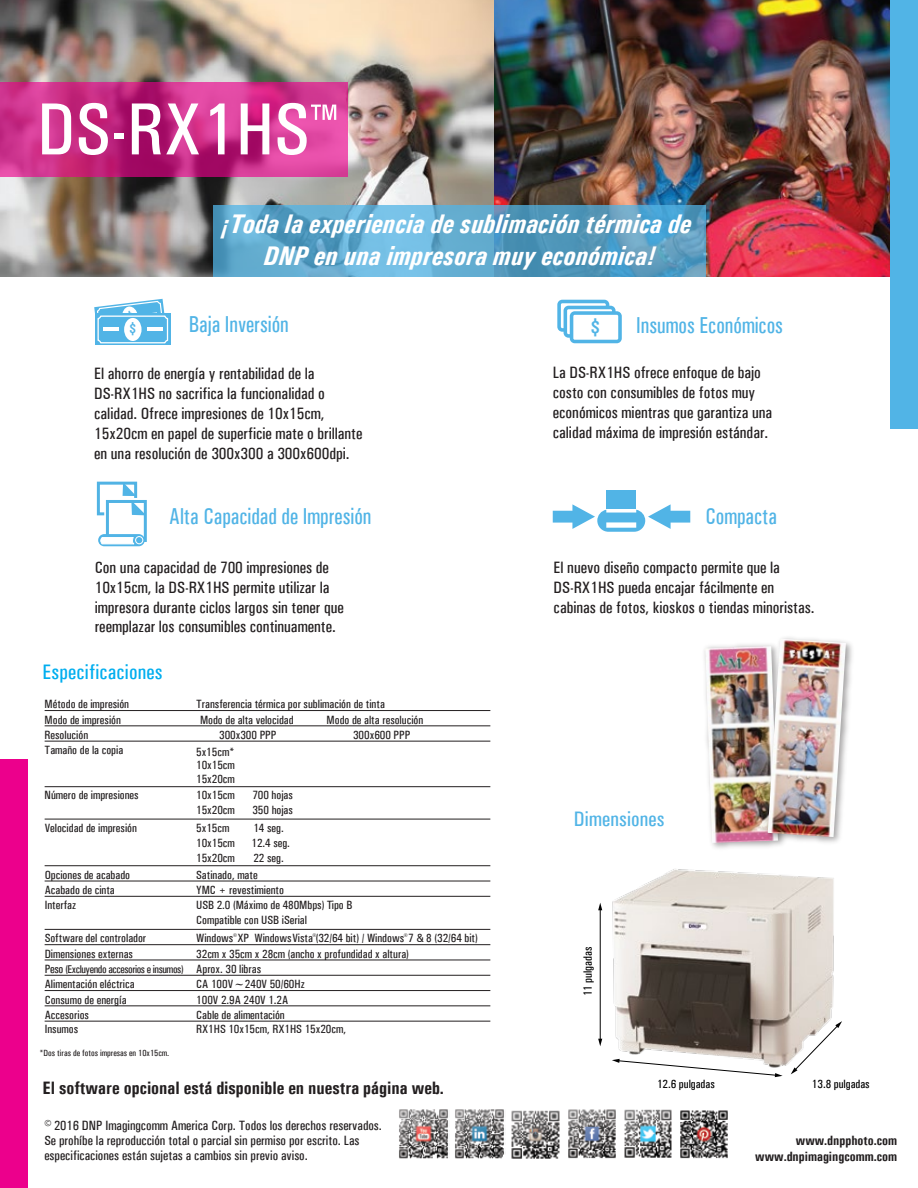
<style>
.page{position:relative;width:918px;height:1188px;background:#fff}
.page>*{position:absolute;margin:0;border:0;box-sizing:border-box;transform-origin:0 0}
.t1{font:500 73.8px "Univers Condensed";color:#fff}
.t2{font:italic 700 27px/32.4px "Univers Condensed";color:#fff;text-align:center}
.t3{font:500 25.2px "Univers Condensed";color:#51b4e6}
.t4{font:500 23.1px "Univers Condensed";color:#51b4e6;scale:.91 1}
.t5{font:500 21px "Univers Condensed";letter-spacing:.01em;color:#00aeef}
.t6{font:500 21px "Univers Condensed";letter-spacing:.01em;color:#51b4e6}
.t7{font:500 18.3px "Univers Condensed";color:#51b4e6}
.t8{font:700 18px "Univers Condensed";color:#231f20}
.t9{font:500 16.5px/19.8px "Univers Condensed";color:#231f20}
.t10{font:500 13.5px/15px "Univers Condensed";color:#231f20}
.t11{font:700 13.5px/16.2px "Univers Condensed";color:#231f20;text-align:right}
.t12{font:500 12px/14.4px "Univers Condensed";color:#231f20}
.t13{font:500 12px "Univers Condensed";color:#010101}
.t14{font:500 11.25px "Univers Condensed";letter-spacing:-.035em;color:#231f20}
.t15{font:500 9px "Univers Condensed";color:#231f20}
.t16{font:500 7.5px "Univers Condensed";color:#231f20}
.s1{font-size:12px}
</style>
<div class="page">
<img style="left:0;top:0;width:891px;height:276px">
<svg style="left:557px;top:300px;width:65px;height:43px"></svg>
<div style="left:0;top:760px;width:27px;height:428px;background:#ec008c"></div>
<svg style="left:0;top:82px;width:347px;height:95px;background:#c92e88"></svg>
<svg style="left:213px;top:205px;width:492px;height:71px;background:#5ca4c9"></svg>
<div style="left:891px;top:0;width:27px;height:428px;background:#51b4e6"></div>
<svg style="left:166px;top:314px;width:5px;height:31px"></svg>
<div style="left:97px;top:316px;width:71px;height:27px;border:1px solid #fff;border-radius:3px"></div>
<div style="left:106px;top:500px;width:41px;height:42px;border:3px solid #51b3e4"></div>
<svg style="left:98px;top:534px;width:47px;height:12px"></svg>
<svg style="left:99px;top:537px;width:43px;height:7px"></svg>
<svg style="left:96px;top:481px;width:50px;height:36px"></svg>
<div style="left:606px;top:490px;width:30px;height:18px;background:#51b4e6"></div>
<svg style="left:553px;top:504px;width:137px;height:28px"></svg>
<img style="left:399px;top:1109px;width:49px;height:50px">
<img style="left:455px;top:1109px;width:49px;height:50px">
<img style="left:511px;top:1110px;width:49px;height:49px">
<img style="left:568px;top:1109px;width:48px;height:50px">
<img style="left:624px;top:1109px;width:48px;height:49px">
<img style="left:680px;top:1110px;width:48px;height:49px">
<hr style="left:45px;top:710px;width:445px;height:1px;background:#231f20">
<hr style="left:45px;top:726px;width:445px;height:1px;background:#231f20">
<hr style="left:45px;top:741px;width:445px;height:1px;background:#231f20">
<hr style="left:45px;top:786px;width:445px;height:1px;background:#231f20">
<hr style="left:45px;top:819px;width:445px;height:1px;background:#231f20">
<hr style="left:45px;top:865px;width:445px;height:1px;background:#231f20">
<hr style="left:45px;top:881px;width:445px;height:1px;background:#231f20">
<hr style="left:45px;top:896px;width:445px;height:1px;background:#231f20">
<hr style="left:45px;top:929px;width:445px;height:1px;background:#231f20">
<hr style="left:45px;top:944px;width:445px;height:1px;background:#231f20">
<hr style="left:45px;top:960px;width:445px;height:1px;background:#231f20">
<hr style="left:45px;top:975px;width:445px;height:1px;background:#231f20">
<hr style="left:45px;top:990px;width:445px;height:1px;background:#231f20">
<hr style="left:45px;top:1006px;width:445px;height:1px;background:#231f20">
<hr style="left:45px;top:1021px;width:445px;height:1px;background:#231f20">
<img style="left:704px;top:644px;width:59px;height:205px">
<img style="left:705px;top:646px;width:58px;height:197px">
<img style="left:763px;top:637px;width:89px;height:210px">
<img style="left:768px;top:639px;width:78px;height:198px">
<svg style="left:703px;top:1069px;width:80px;height:8px"></svg>
<hr style="left:600px;top:909px;width:1px;height:131px;background:#010101">
<svg style="left:598px;top:903px;width:4px;height:7px"></svg>
<svg style="left:598px;top:1039px;width:4px;height:7px"></svg>
<svg style="left:791px;top:1021px;width:51px;height:53px"></svg>
<img style="left:612px;top:869px;width:225px;height:200px">
<svg style="left:94px;top:298px;width:72px;height:47px"></svg>
<h1 class="t1" style="left:37px;top:86px;width:305px">DS-RX1HS<sup>™</sup></h1>
<h2 class="t2" style="left:222px;top:207px;width:471px">¡Toda la experiencia de sublimación térmica de<br>DNP en una impresora muy económica!</h2>
<h3 class="t4" style="left:189px;top:311px;width:111px">Baja Inversión</h3>
<h3 class="t4" style="left:636px;top:311px;width:163px">Insumos Económicos</h3>
<h3 class="t7" style="left:129px;top:318px;width:10px">$</h3>
<h3 class="t3" style="left:590px;top:313px;width:13px">$</h3>
<h3 class="t9" style="left:94px;top:364px;width:270px">El ahorro de energía y rentabilidad de la DS-RX1HS no sacrifica la funcionalidad o calidad. Ofrece impresiones de 10x15cm, 15x20cm en papel de superficie mate o brillante en una resolución de 300x300 a 300x600dpi.</h3>
<h3 class="t9" style="left:553px;top:363px;width:221px">La DS-RX1HS ofrece enfoque de bajo costo con consumibles de fotos muy económicos mientras que garantiza una calidad máxima de impresión estándar.</h3>
<h3 class="t4" style="left:169px;top:502px;width:224px">Alta Capacidad de Impresión</h3>
<h3 class="t4" style="left:705px;top:502px;width:80px">Compacta</h3>
<h3 class="t9" style="left:95px;top:558px;width:251px">Con una capacidad de 700 impresiones de 10x15cm, la DS-RX1HS permite utilizar la impresora durante ciclos largos sin tener que reemplazar los consumibles continuamente.</h3>
<h3 class="t9" style="left:554px;top:558px;width:262px">El nuevo diseño compacto permite que la<br>DS-RX1HS pueda encajar fácilmente en cabinas de fotos, kioskos o tiendas minoristas.</h3>
<h3 class="t5" style="left:42px;top:659px;width:122px">Especificaciones</h3>
<p class="t12" style="left:45px;top:697px;width:86px">Método de impresión</p>
<p class="t12" style="left:196px;top:697px;width:190px">Transferencia térmica por sublimación de tinta</p>
<p class="t12" style="left:45px;top:712px;width:78px">Modo de impresión</p>
<p class="t12" style="left:200px;top:712px;width:95px">Modo de alta velocidad</p>
<p class="t12" style="left:327px;top:712px;width:98px">Modo de alta resolución</p>
<p class="t12" style="left:45px;top:728px;width:45px">Resolución</p>
<p class="t12" style="left:219px;top:728px;width:59px">300x300 PPP</p>
<p class="t12" style="left:353px;top:728px;width:59px">300x600 PPP</p>
<p class="t12" style="left:45px;top:743px;width:80px">Tamaño de la copia</p>
<p class="t12" style="left:196px;top:758px;width:40px">10x15cm</p>
<p class="t12" style="left:196px;top:744px;width:40px">5x15cm*</p>
<p class="t12" style="left:196px;top:771px;width:40px">15x20cm</p>
<p class="t12" style="left:45px;top:788px;width:96px">Número de impresiones</p>
<p class="t12" style="left:196px;top:788px;width:40px">10x15cm</p>
<p class="t12" style="left:252px;top:788px;width:42px">700 hojas</p>
<p class="t12" style="left:196px;top:803px;width:40px">15x20cm</p>
<p class="t12" style="left:252px;top:803px;width:42px">350 hojas</p>
<p class="t12" style="left:45px;top:821px;width:94px">Velocidad de impresión</p>
<p class="t12" style="left:196px;top:836px;width:40px">10x15cm</p>
<p class="t12" style="left:251px;top:836px;width:40px">12.4 seg.</p>
<p class="t12" style="left:196px;top:821px;width:35px">5x15cm</p>
<p class="t12" style="left:253px;top:821px;width:32px">14 seg.</p>
<p class="t12" style="left:196px;top:851px;width:40px">15x20cm</p>
<p class="t12" style="left:253px;top:851px;width:32px">22 seg.</p>
<p class="t12" style="left:45px;top:867px;width:87px">Opciones de acabado</p>
<p class="t12" style="left:196px;top:867px;width:63px">Satinado, mate</p>
<p class="t12" style="left:45px;top:883px;width:72px">Acabado de cinta</p>
<p class="t12" style="left:196px;top:883px;width:89px">YMC + revestimiento</p>
<p class="t12" style="left:45px;top:898px;width:33px">Interfaz</p>
<p class="t12" style="left:196px;top:898px;width:158px">USB 2.0 (Máximo de 480Mbps) Tipo B<br>Compatible con USB iSerial</p>
<p class="t12" style="left:45px;top:931px;width:103px">Software del controlador</p>
<p class="t12" style="left:196px;top:931px;width:283px">Windows<sup>®</sup>XP WindowsVista (32/64 bit) / Windows<sup>®</sup>7 &amp; 8 (32/64 bit)</p>
<p class="t12" style="left:45px;top:946px;width:90px">Dimensiones externas</p>
<p class="t12" style="left:196px;top:946px;width:214px">32cm x 35cm x 28cm (ancho x profundidad x altura)</p>
<p class="t14" style="left:45px;top:963px;width:218px"><span class="s1">Peso</span> (Excluyendo accesorios e insumos) <span class="s1">Aprox. 30 libras</span></p>
<p class="t12" style="left:45px;top:977px;width:91px">Alimentación eléctrica</p>
<p class="t12" style="left:196px;top:977px;width:110px">CA 100V~240V 50/60Hz</p>
<p class="t12" style="left:45px;top:992px;width:83px">Consumo de energía</p>
<p class="t12" style="left:196px;top:992px;width:94px">100V 2.9A 240V 1.2A</p>
<p class="t12" style="left:45px;top:1008px;width:46px">Accesorios<br>Insumos</p>
<p class="t15" style="left:40px;top:1048px;width:131px">*Dos tiras de fotos impresas en 10x15cm.</p>
<p class="t16" style="left:312px;top:932px;width:5px">®</p>
<p class="t12" style="left:196px;top:1007px;width:151px">Cable de alimentación<br>RX1HS 10x15cm, RX1HS 15x20cm,</p>
<h3 class="t6" style="left:574px;top:806px;width:92px">Dimensiones</h3>
<p class="t13" style="left:581px;top:996px;width:51px;rotate:-90deg">11 pulgadas</p>
<h3 class="t8" style="left:42px;top:1077px;width:403px">El software opcional está disponible en nuestra página web.</h3>
<p class="t13" style="left:812px;top:1077px;width:59px">13.8 pulgadas</p>
<p class="t13" style="left:657px;top:1077px;width:59px">12.6 pulgadas</p>
<p class="t10" style="left:44px;top:1118px;width:339px">© 2016 DNP Imagingcomm America Corp. Todos los derechos reservados.<br>Se prohíbe la reproducción total o parcial sin permiso por escrito. Las especificaciones están sujetas a cambios sin previo aviso.</p>
<p class="t11" style="left:755px;top:1132px;width:143px">www.dnpphoto.com www.dnpimagingcomm.com</p>
</div>
